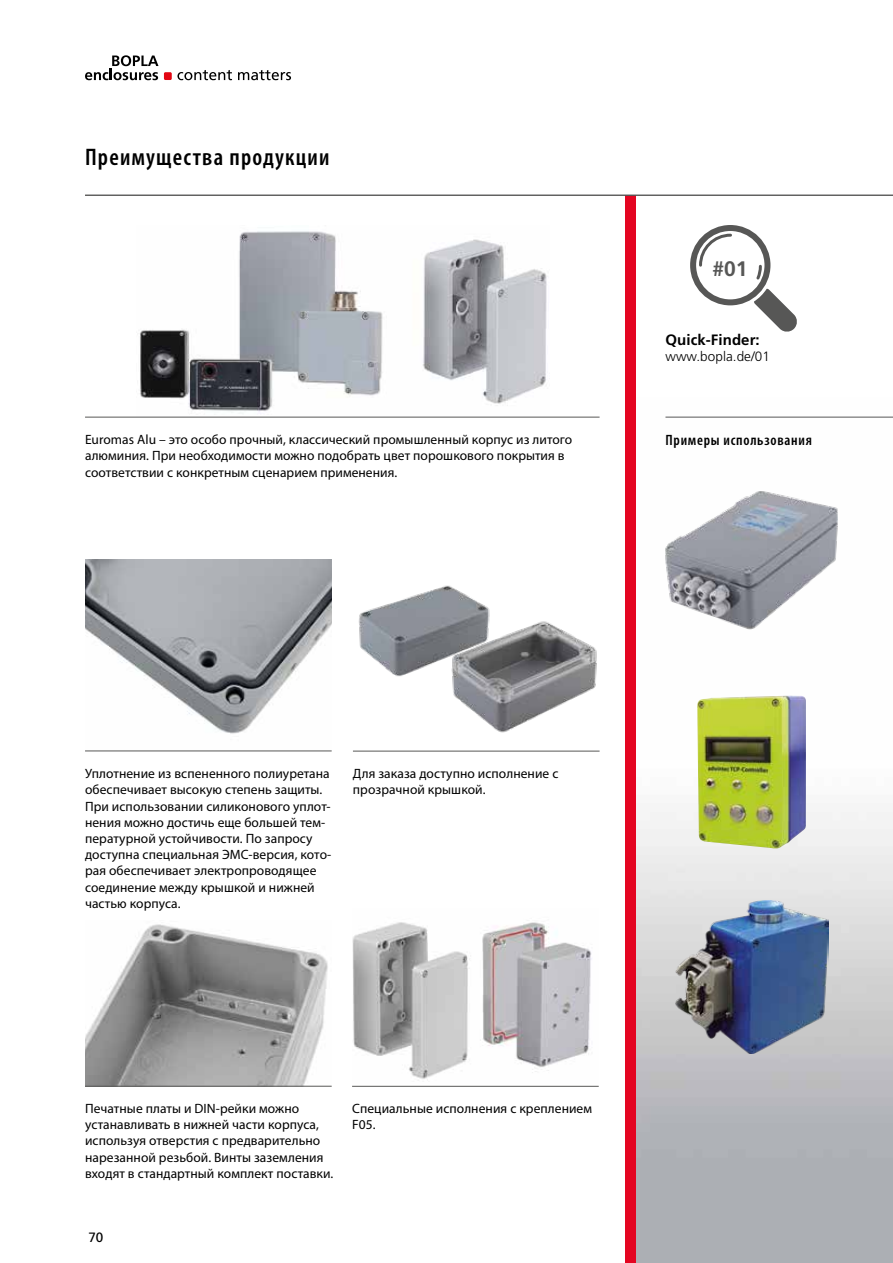
<style>
.page{position:relative;width:893px;height:1263px;background:#fff}
.page>*{position:absolute;margin:0;border:0;box-sizing:border-box;transform-origin:0 0}
.t1{font:600 condensed 24px "Myriad Pro";letter-spacing:.05em;color:#000}
.t2{font:700 21px "Frutiger";color:#575756}
.t3{font:600 condensed 15px "Myriad Pro";letter-spacing:.05em;color:#000}
.t4{font:700 15px "Frutiger";letter-spacing:.005em;color:#000}
.t5{font:13.5px/16.2px "Myriad Pro";letter-spacing:.005em;color:#000}
.t6{font:300 13.5px "Frutiger";letter-spacing:.005em;color:#000}
.t7{font:13.5px "Frutiger LT Pro";color:#000}
</style>
<div class="page">
<svg style="left:177px;top:70px;width:55px;height:10px"></svg>
<svg style="left:238px;top:70px;width:53px;height:10px"></svg>
<div style="left:164px;top:72px;width:8px;height:8px;background:#e30613"></div>
<img style="left:636px;top:416px;width:257px;height:847px">
<img style="left:358px;top:585px;width:239px;height:148px">
<img style="left:136px;top:231px;width:414px;height:186px">
<img style="left:85px;top:560px;width:247px;height:174px">
<img style="left:85px;top:924px;width:247px;height:162px">
<hr style="left:352px;top:1086px;width:247px;height:1px;background:#575756">
<hr style="left:85px;top:1086px;width:247px;height:1px;background:#575756">
<hr style="left:85px;top:417px;width:515px;height:1px;background:#575756">
<hr style="left:353px;top:751px;width:247px;height:1px;background:#575756">
<div style="left:625px;top:196px;width:11px;height:1067px;background:#e40521"></div>
<img style="left:352px;top:922px;width:240px;height:159px">
<hr style="left:85px;top:750px;width:247px;height:1px;background:#575756">
<hr style="left:665px;top:417px;width:228px;height:1px;background:#575756">
<img style="left:665px;top:488px;width:173px;height:144px">
<img style="left:697px;top:696px;width:109px;height:153px">
<img style="left:675px;top:900px;width:153px;height:154px">
<div style="left:690px;top:225px;width:80px;height:80px;border:6px solid #575756;border-radius:50%"></div>
<svg style="left:754px;top:289px;width:43px;height:43px"></svg>
<svg style="left:697px;top:232px;width:35px;height:35px"></svg>
<svg style="left:756px;top:264px;width:7px;height:18px"></svg>
<hr style="left:85px;top:195px;width:808px;height:1px;background:#575756">
<svg style="left:85px;top:55px;width:73px;height:25px"></svg>
<h1 class="t1" style="left:85px;top:142px;width:246px">Преимущества продукции</h1>
<p class="t5" style="left:85px;top:431px;width:489px">Euromas Alu – это особо прочный, классический промышленный корпус из литого алюминия. При необходимости можно подобрать цвет порошкового покрытия в соответствии с конкретным сценарием применения.</p>
<h2 class="t2" style="left:713px;top:256px;width:37px">#01</h2>
<p class="t4" style="left:665px;top:331px;width:96px">Quick-Finder:</p>
<p class="t6" style="left:665px;top:349px;width:106px">www.bopla.de/01</p>
<p class="t3" style="left:665px;top:431px;width:148px">Примеры использования</p>
<p class="t5" style="left:85px;top:765px;width:248px">Уплотнение из вспененного полиуретана обеспечивает высокую степень защиты.<br>При использовании силиконового уплот&shy;нения можно достичь еще большей тем&shy;пературной устойчивости. По запросу доступна специальная ЭМС-версия, кото&shy;рая обеспечивает электропроводящее соединение между крышкой и нижней частью корпуса.</p>
<p class="t5" style="left:353px;top:765px;width:207px">Для заказа доступно исполнение с прозрачной крышкой.</p>
<p class="t5" style="left:85px;top:1100px;width:250px">Печатные платы и DIN-рейки можно устанавливать в нижней части корпуса, используя отверстия с предварительно нарезанной резьбой. Винты заземления входят в стандартный комплект поставки.</p>
<p class="t5" style="left:352px;top:1100px;width:241px">Специальные исполнения с креплением<br>F05.</p>
<p class="t7" style="left:88px;top:1229px;width:17px">70</p>
</div>
